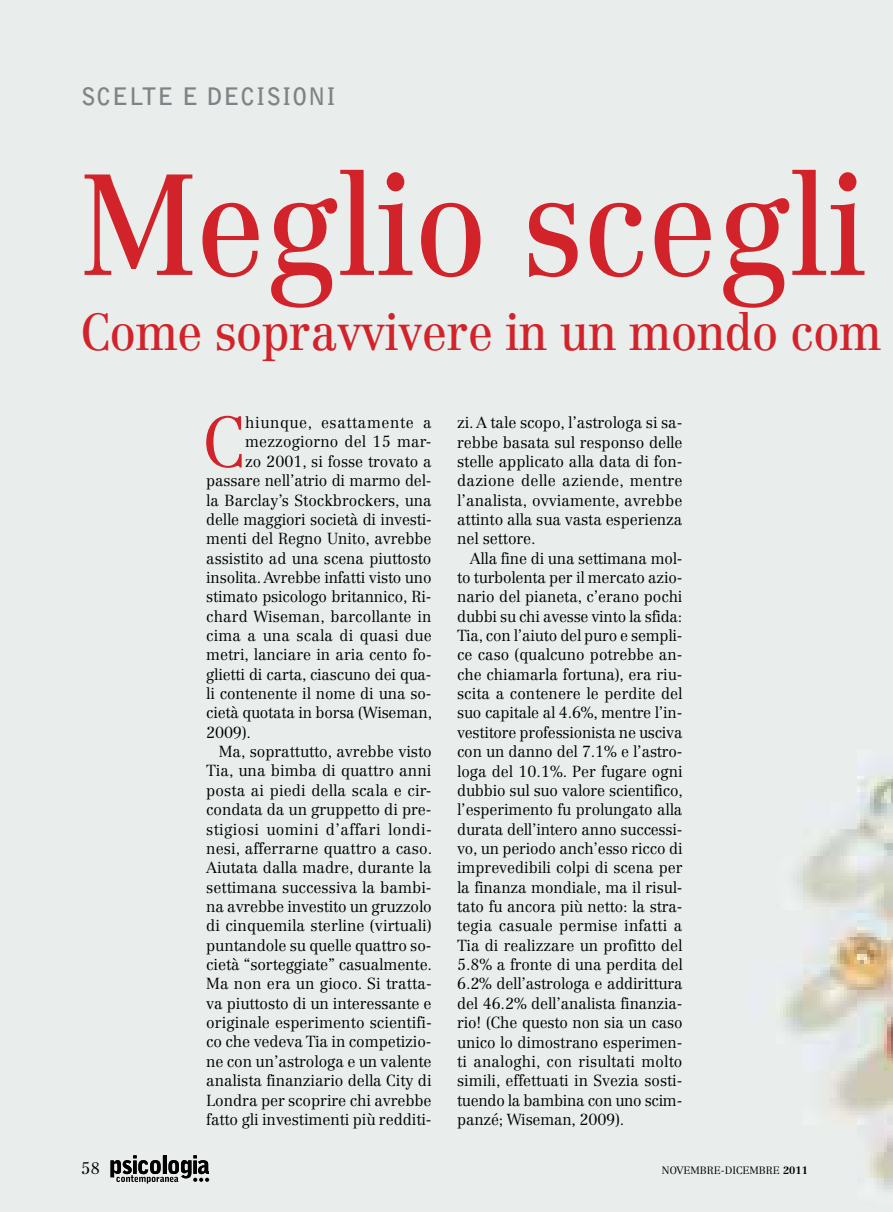
<style>
.page{position:relative;width:893px;height:1212px;background:#fff}
.page>*{position:absolute;margin:0;border:0;box-sizing:border-box;transform-origin:0 0}
.t1{font:141px "Centennial LT Std";color:#d2232a;scale:.92 1}
.t2{font:300 70.05px "Centennial LT Std";color:#d2232a}
.t3{font:51px "Centennial LT Std";letter-spacing:-.01em;color:#d2232a;scale:.92 1}
.t4{font:700 24px "Bell Gothic Std";letter-spacing:.04em;color:#808285}
.t5{font:300 16.5px "Centennial LT Std";color:#000}
.t6{font:300 15.75px/19.4px "Centennial LT Std";color:#000;text-align:justify}
.t7{font:300 10.5px "Centennial LT Std";color:#000}
.s1{font-weight:700}
</style>
<div class="page">
<div style="left:0;top:0;width:893px;height:1211px;background:#e9edec"></div>
<svg style="left:111px;top:1155px;width:98px;height:28px;background:#838585"></svg>
<h3 class="t4" style="left:81px;top:82px;width:256px">SCELTE E DECISIONI</h3>
<h1 class="t1" style="left:81px;top:141px;width:856px">Meglio scegli</h1>
<h3 class="t3" style="left:81px;top:301px;width:872px">Come sopravvivere in un mondo com</h3>
<h2 class="t2" style="left:203px;top:400px;width:37px">C</h2>
<p class="t6" style="left:245px;top:413px;width:188px">hiunque, esattamente a</p>
<p class="t6" style="left:245px;top:432px;width:188px">mezzogiorno del 15 mar-</p>
<p class="t6" style="left:245px;top:452px;width:188px">zo 2001, si fosse trovato a</p>
<p class="t6" style="left:206px;top:471px;width:227px">passare nell’atrio di marmo del-</p>
<p class="t6" style="left:206px;top:490px;width:227px">la Barclay’s Stockbrockers, una</p>
<p class="t6" style="left:206px;top:510px;width:227px">delle maggiori società di investi-</p>
<p class="t6" style="left:206px;top:529px;width:227px">menti del Regno Unito, avrebbe</p>
<p class="t6" style="left:206px;top:548px;width:227px">assistito ad una scena piuttosto</p>
<p class="t6" style="left:206px;top:568px;width:227px">insolita. Avrebbe infatti visto uno</p>
<p class="t6" style="left:206px;top:587px;width:227px">stimato psicologo britannico, Ri-</p>
<p class="t6" style="left:206px;top:606px;width:227px">chard Wiseman, barcollante in</p>
<p class="t6" style="left:206px;top:626px;width:227px">cima a una scala di quasi due</p>
<p class="t6" style="left:206px;top:645px;width:227px">metri, lanciare in aria cento fo-</p>
<p class="t6" style="left:206px;top:665px;width:227px">glietti di carta, ciascuno dei qua-</p>
<p class="t6" style="left:206px;top:684px;width:227px">li contenente il nome di una so-</p>
<p class="t6" style="left:206px;top:703px;width:227px">cietà quotata in borsa (Wiseman,</p>
<p class="t6" style="left:206px;top:723px;width:46px">2009).</p>
<p class="t6" style="left:219px;top:742px;width:214px">Ma, soprattutto, avrebbe visto</p>
<p class="t6" style="left:206px;top:761px;width:227px">Tia, una bimba di quattro anni</p>
<p class="t6" style="left:206px;top:781px;width:227px">posta ai piedi della scala e cir-</p>
<p class="t6" style="left:206px;top:800px;width:227px">condata da un gruppetto di pre-</p>
<p class="t6" style="left:206px;top:819px;width:227px">stigiosi uomini d’affari londi-</p>
<p class="t6" style="left:206px;top:839px;width:228px">nesi, afferrarne quattro a caso.</p>
<p class="t6" style="left:206px;top:858px;width:227px">Aiutata dalla madre, durante la</p>
<p class="t6" style="left:206px;top:877px;width:227px">settimana successiva la bambi-</p>
<p class="t6" style="left:206px;top:897px;width:227px">na avrebbe investito un gruzzolo</p>
<p class="t6" style="left:206px;top:916px;width:227px">di cinquemila sterline (virtuali)</p>
<p class="t6" style="left:206px;top:935px;width:227px">puntandole su quelle quattro so-</p>
<p class="t6" style="left:206px;top:955px;width:227px">cietà “sorteggiate” casualmente.</p>
<p class="t6" style="left:206px;top:974px;width:227px">Ma non era un gioco. Si tratta-</p>
<p class="t6" style="left:206px;top:993px;width:227px">va piuttosto di un interessante e</p>
<p class="t6" style="left:206px;top:1013px;width:227px">originale esperimento scientifi-</p>
<p class="t6" style="left:206px;top:1032px;width:227px">co che vedeva Tia in competizio-</p>
<p class="t6" style="left:206px;top:1052px;width:227px">ne con un’astrologa e un valente</p>
<p class="t6" style="left:206px;top:1071px;width:227px">analista finanziario della City di</p>
<p class="t6" style="left:206px;top:1090px;width:227px">Londra per scoprire chi avrebbe</p>
<p class="t6" style="left:206px;top:1110px;width:227px">fatto gli investimenti più redditi-</p>
<p class="t6" style="left:457px;top:413px;width:227px">zi. A tale scopo, l’astrologa si sa&shy;rebbe basata sul responso delle stelle applicato alla data di fon&shy;dazione delle aziende, mentre l’analista, ovviamente, avrebbe attinto alla sua vasta esperienza nel settore.</p>
<p class="t6" style="left:457px;top:548px;width:227px;text-indent:13px">Alla fine di una settimana mol&shy;to turbolenta per il mercato azio&shy;nario del pianeta, c’erano pochi dubbi su chi avesse vinto la sfida:<br>Tia, con l’aiuto del puro e sempli&shy;ce caso (qualcuno potrebbe an&shy;che chiamarla fortuna), era riu&shy;scita a contenere le perdite del suo capitale al 4.6%, mentre l’in&shy;vestitore professionista ne usciva con un danno del 7.1% e l’astro&shy;loga del 10.1%. Per fugare ogni dubbio sul suo valore scientifico, l’esperimento fu prolungato alla durata dell’intero anno successi&shy;vo, un periodo anch’esso ricco di imprevedibili colpi di scena per la finanza mondiale, ma il risul&shy;tato fu ancora più netto: la stra&shy;tegia casuale permise infatti a Tia di realizzare un profitto del 5.8% a fronte di una perdita del 6.2% dell’astrologa e addirittura del 46.2% dell’analista finanzia&shy;rio! (Che questo non sia un caso unico lo dimostrano esperimen&shy;ti analoghi, con risultati molto simili, effettuati in Svezia sosti&shy;tuendo la bambina con uno scim&shy;panzé; Wiseman, 2009).</p>
<p class="t5" style="left:81px;top:1158px;width:21px">58</p>
<p class="t7" style="left:662px;top:1163px;width:147px">novembre-dicembre <span class="s1">2011</span></p>
</div>
